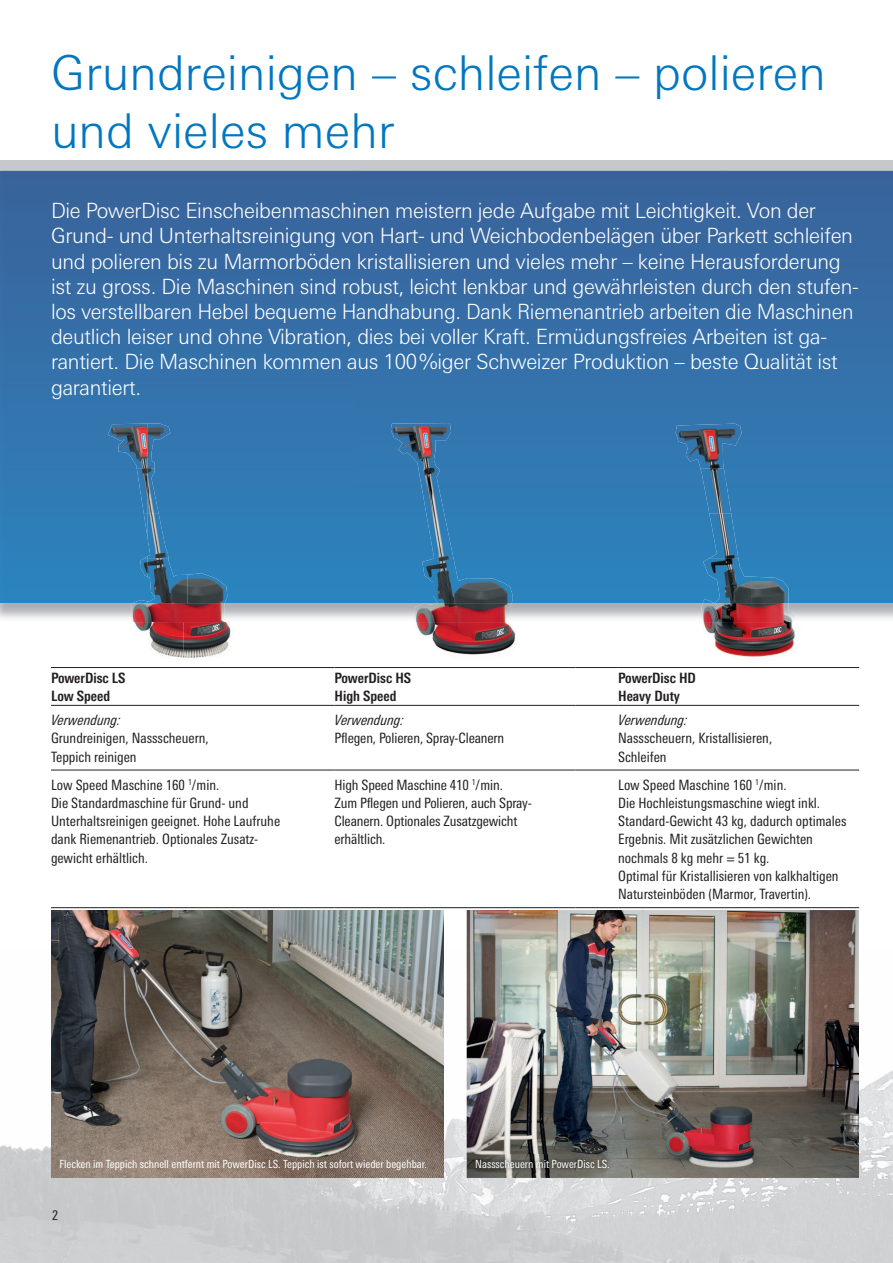
<style>
.page{position:relative;width:893px;height:1263px;background:#fff}
.page>*{position:absolute;margin:0;border:0;box-sizing:border-box;transform-origin:0 0}
.t1{font:300 48px/57.6px "Linotype Univers Basic";color:#0077c0}
.t2{font:300 21px/25.2px "Linotype Univers Basic";letter-spacing:-.015em;color:#fff}
.t3{font:condensed 14.25px/18.3px "Linotype Univers";color:#231f20}
.t4{font:700 condensed 14.25px/18.3px "Linotype Univers";color:#231f20}
.t5{font:italic condensed 14.25px "Linotype Univers";color:#231f20}
.t6{font:condensed 13.5px "Linotype Univers";color:#231f20}
.t7{font:condensed 11.25px "Linotype Univers";color:#fff}
</style>
<div class="page">
<img style="left:0;top:948px;width:513px;height:315px">
<img style="left:831px;top:1070px;width:62px;height:193px">
<img style="left:513px;top:1178px;width:318px;height:85px">
<img style="left:0;top:603px;width:224px;height:19px">
<img style="left:0;top:171px;width:725px;height:336px">
<img style="left:725px;top:171px;width:168px;height:432px">
<div style="left:0;top:507px;width:709px;height:96px;background:#2c80ba"></div>
<div style="left:0;top:160px;width:893px;height:9px;background:#c7c8ca"></div>
<img style="left:51px;top:910px;width:392px;height:268px">
<img style="left:467px;top:910px;width:392px;height:268px">
<hr style="left:51px;top:705px;width:241px;height:1px;background:#231f20">
<hr style="left:292px;top:705px;width:42px;height:1px;background:#231f20">
<hr style="left:334px;top:705px;width:241px;height:1px;background:#231f20">
<hr style="left:575px;top:705px;width:43px;height:1px;background:#231f20">
<hr style="left:618px;top:705px;width:241px;height:1px;background:#231f20">
<hr style="left:51px;top:770px;width:241px;height:1px;background:#231f20">
<hr style="left:292px;top:770px;width:42px;height:1px;background:#231f20">
<hr style="left:334px;top:770px;width:241px;height:1px;background:#231f20">
<hr style="left:575px;top:770px;width:43px;height:1px;background:#231f20">
<hr style="left:618px;top:770px;width:241px;height:1px;background:#231f20">
<hr style="left:51px;top:907px;width:241px;height:1px;background:#231f20">
<hr style="left:292px;top:907px;width:42px;height:1px;background:#231f20">
<hr style="left:334px;top:907px;width:241px;height:1px;background:#231f20">
<hr style="left:575px;top:907px;width:43px;height:1px;background:#231f20">
<hr style="left:618px;top:907px;width:241px;height:1px;background:#231f20">
<hr style="left:51px;top:667px;width:241px;height:1px;background:#231f20">
<hr style="left:292px;top:667px;width:42px;height:1px;background:#231f20">
<hr style="left:334px;top:667px;width:241px;height:1px;background:#231f20">
<hr style="left:575px;top:667px;width:43px;height:1px;background:#231f20">
<hr style="left:618px;top:667px;width:241px;height:1px;background:#231f20">
<img style="left:134px;top:622px;width:97px;height:37px">
<img style="left:108px;top:423px;width:62px;height:45px">
<img style="left:137px;top:468px;width:22px;height:45px">
<img style="left:144px;top:513px;width:24px;height:45px">
<img style="left:132px;top:558px;width:56px;height:45px">
<img style="left:187px;top:573px;width:40px;height:30px">
<img style="left:416px;top:622px;width:100px;height:33px">
<img style="left:413px;top:603px;width:99px;height:19px">
<img style="left:391px;top:423px;width:62px;height:135px">
<img style="left:422px;top:558px;width:90px;height:45px">
<img style="left:703px;top:622px;width:92px;height:35px">
<img style="left:701px;top:603px;width:95px;height:19px">
<img style="left:676px;top:424px;width:66px;height:44px">
<img style="left:700px;top:468px;width:31px;height:45px">
<img style="left:709px;top:513px;width:29px;height:45px">
<img style="left:703px;top:558px;width:48px;height:45px">
<img style="left:751px;top:577px;width:38px;height:26px">
<img style="left:471px;top:1155px;width:143px;height:17px">
<h1 class="t1" style="left:51px;top:44px;width:776px">Grundreinigen – schleifen – polieren und vieles mehr</h1>
<p class="t2" style="left:51px;top:198px;width:809px">Die PowerDisc Einscheibenmaschinen meistern jede Aufgabe mit Leichtigkeit. Von der Grund- und Unterhaltsreinigung von Hart- und Weichbodenbelägen über Parkett schleifen und polieren bis zu Marmorböden kristallisieren und vieles mehr – keine Herausforderung ist zu gross. Die Maschinen sind robust, leicht lenkbar und gewährleisten durch den stufen&shy;los verstellbaren Hebel bequeme Handhabung. Dank Riemenantrieb arbeiten die Maschinen deutlich leiser und ohne Vibration, dies bei voller Kraft. Ermüdungsfreies Arbeiten ist ga&shy;rantiert. Die Maschinen kommen aus 100 %iger Schweizer Produktion – beste Qualität ist garantiert.</p>
<p class="t4" style="left:51px;top:668px;width:76px">PowerDisc LS<br>Low Speed</p>
<p class="t4" style="left:334px;top:668px;width:78px">PowerDisc HS<br>High Speed</p>
<p class="t4" style="left:618px;top:668px;width:79px">PowerDisc HD<br>Heavy Duty</p>
<p class="t5" style="left:51px;top:712px;width:71px">Verwendung:</p>
<p class="t3" style="left:51px;top:729px;width:159px">Grundreinigen, Nassscheuern,<br>Teppich reinigen</p>
<p class="t5" style="left:334px;top:712px;width:71px">Verwendung:</p>
<p class="t3" style="left:334px;top:729px;width:171px">Pflegen, Polieren, Spray-Cleanern</p>
<p class="t5" style="left:618px;top:712px;width:71px">Verwendung:</p>
<p class="t3" style="left:618px;top:729px;width:156px">Nassscheuern, Kristallisieren,<br>Schleifen</p>
<p class="t3" style="left:51px;top:775px;width:231px">Low Speed Maschine 160 <sup>1</sup>/min.<br>Die Standardmaschine für Grund- und Unterhaltsreinigen geeignet. Hohe Laufruhe dank Riemenantrieb. Optionales Zusatz&shy;gewicht erhältlich.</p>
<p class="t3" style="left:334px;top:775px;width:199px">High Speed Maschine 410 <sup>1</sup>/min.<br>Zum Pflegen und Polieren, auch Spray-<br>Cleanern. Optionales Zusatzgewicht erhältlich.</p>
<p class="t3" style="left:618px;top:775px;width:230px">Low Speed Maschine 160 <sup>1</sup>/min.<br>Die Hochleistungsmaschine wiegt inkl.<br>Standard-Gewicht 43 kg, dadurch optimales Ergebnis. Mit zusätzlichen Gewichten nochmals 8 kg mehr = 51 kg.<br>Optimal für Kristallisieren von kalkhaltigen Natursteinböden (Marmor, Travertin).</p>
<p class="t7" style="left:60px;top:1157px;width:369px">Flecken im Teppich schnell entfernt mit PowerDisc LS. Teppich ist sofort wieder begehbar.</p>
<p class="t7" style="left:475px;top:1157px;width:136px">Nassscheuern mit PowerDisc LS.</p>
<p class="t6" style="left:52px;top:1208px;width:8px">2</p>
</div>
